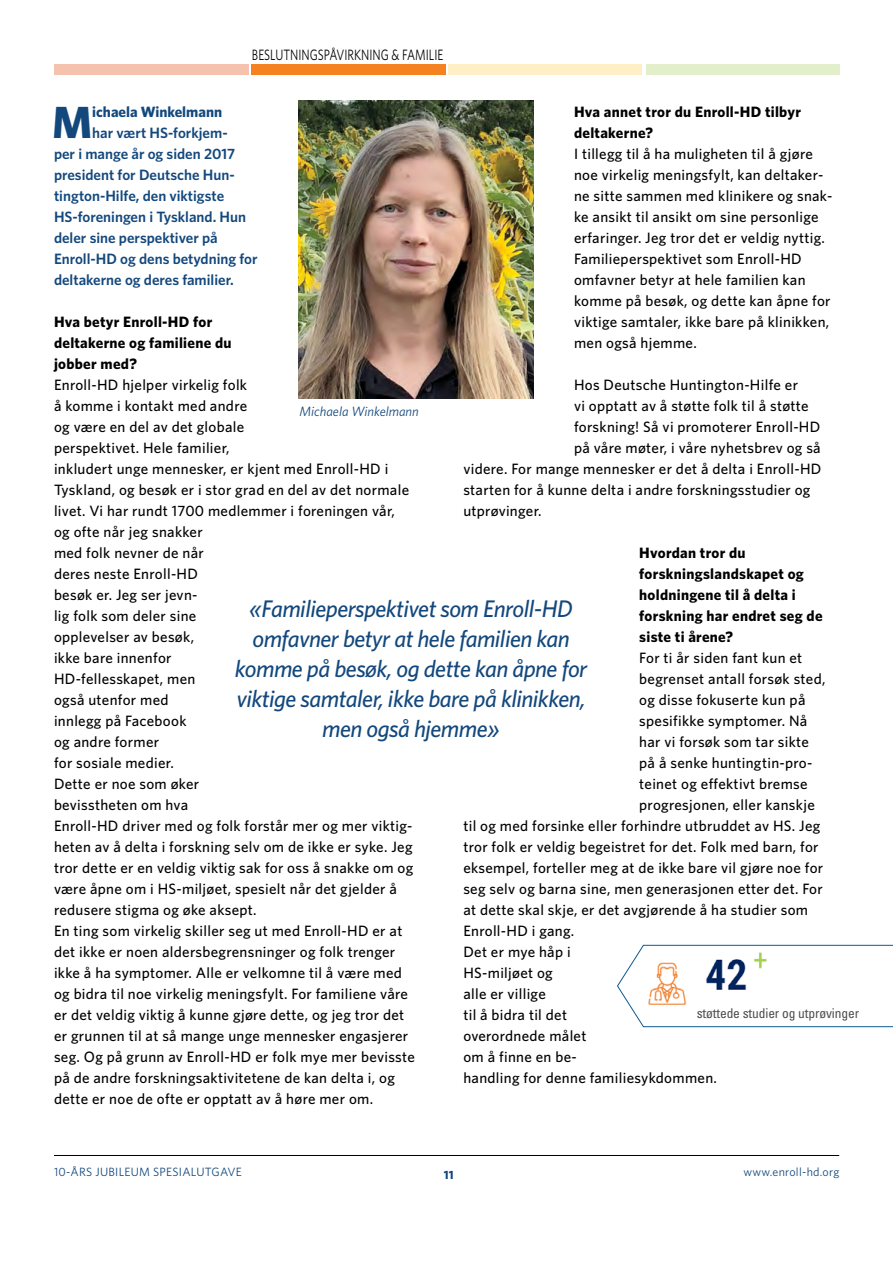
<style>
.page{position:relative;width:893px;height:1263px;background:#fff}
.page>*{position:absolute;margin:0;border:0;box-sizing:border-box;transform-origin:0 0}
.t1{font:700 45.15px "Whitney";color:#13487d}
.t2{font:italic 500 24px/30px "Whitney";letter-spacing:-.02em;color:#13487d;text-align:center}
.t3{font:500 15px/21px "Whitney";letter-spacing:.02em;color:#000}
.t4{font:600 15px/21px "Whitney";color:#13487d}
.t5{font:700 15px/21px "Whitney";letter-spacing:.02em;color:#000}
.t6{font:15px "Whitney";color:#000;scale:.78 1}
.t7{font:700 15px "Whitney";color:#13487d}
.t8{font:condensed 13.5px "Univers";letter-spacing:-.01em;color:#4d4d4f}
.t9{font:italic 13.5px "Whitney";color:#13487d}
.t10{font:12px "Whitney";letter-spacing:.02em;color:#13487d}
.t11{font:700 12px "Whitney";color:#13487d}
</style>
<div class="page">
<hr style="left:54px;top:1155px;width:785px;height:1px;background:#000">
<img style="left:298px;top:101px;width:236px;height:297px">
<div style="left:448px;top:65px;width:194px;height:10px;background:#ffefc6"></div>
<div style="left:646px;top:65px;width:194px;height:10px;background:#e3efcb"></div>
<div style="left:54px;top:65px;width:194px;height:10px;background:#f4c2af"></div>
<div style="left:251px;top:65px;width:195px;height:10px;background:#f58220"></div>
<svg style="left:617px;top:944px;width:276px;height:83px"></svg>
<div style="left:697px;top:1006px;width:173px;height:17px;background:#fff"></div>
<p class="t6" style="left:252px;top:44px;width:247px">BESLUTNINGSPÅVIRKNING &amp; FAMILIE</p>
<h1 class="t1" style="left:52px;top:92px;width:42px">M</h1>
<p class="t7" style="left:92px;top:102px;width:131px">ichaela Winkelmann</p>
<p class="t5" style="left:574px;top:101px;width:229px">Hva annet tror du Enroll-HD tilbyr deltakerne?</p>
<p class="t3" style="left:574px;top:143px;width:260px">I tillegg til å ha muligheten til å gjøre noe virkelig meningsfylt, kan deltaker&shy;ne sitte sammen med klinikere og snak&shy;ke ansikt til ansikt om sine personlige erfaringer. Jeg tror det er veldig nyttig.<br>Familieperspektivet som Enroll-HD omfavner betyr at hele familien kan komme på besøk, og dette kan åpne for viktige samtaler, ikke bare på klinikken, men også hjemme.</p>
<p class="t3" style="left:574px;top:374px;width:225px">Hos Deutsche Huntington-Hilfe er</p>
<p class="t3" style="left:574px;top:395px;width:236px">vi opptatt av å støtte folk til å støtte</p>
<p class="t3" style="left:574px;top:416px;width:248px">forskning! Så vi promoterer Enroll-HD</p>
<p class="t3" style="left:574px;top:437px;width:248px">på våre møter, i våre nyhetsbrev og så</p>
<p class="t3" style="left:463px;top:458px;width:360px">videre. For mange mennesker er det å delta i Enroll-HD</p>
<p class="t3" style="left:463px;top:479px;width:349px">starten for å kunne delta i andre forskningsstudier og</p>
<p class="t3" style="left:463px;top:500px;width:80px">utprøvinger.</p>
<p class="t5" style="left:639px;top:542px;width:185px">Hvordan tror du forskningslandskapet og holdningene til å delta i forskning har endret seg de siste ti årene?</p>
<p class="t3" style="left:639px;top:647px;width:165px">For ti år siden fant kun et</p>
<p class="t3" style="left:639px;top:668px;width:188px">begrenset antall forsøk sted,</p>
<p class="t3" style="left:639px;top:689px;width:168px">og disse fokuserte kun på</p>
<p class="t3" style="left:639px;top:710px;width:170px">spesifikke symptomer. Nå</p>
<p class="t3" style="left:639px;top:731px;width:171px">har vi forsøk som tar sikte</p>
<p class="t3" style="left:639px;top:752px;width:175px">på å senke huntingtin-pro-</p>
<p class="t3" style="left:639px;top:773px;width:170px">teinet og effektivt bremse</p>
<p class="t3" style="left:639px;top:794px;width:177px">progresjonen, eller kanskje</p>
<p class="t3" style="left:463px;top:815px;width:359px">til og med forsinke eller forhindre utbruddet av HS. Jeg</p>
<p class="t3" style="left:463px;top:836px;width:357px">tror folk er veldig begeistret for det. Folk med barn, for</p>
<p class="t3" style="left:463px;top:857px;width:361px">eksempel, forteller meg at de ikke bare vil gjøre noe for</p>
<p class="t3" style="left:463px;top:878px;width:361px">seg selv og barna sine, men generasjonen etter det. For</p>
<p class="t3" style="left:463px;top:899px;width:346px">at dette skal skje, er det avgjørende å ha studier som</p>
<p class="t3" style="left:463px;top:920px;width:113px">Enroll-HD i gang.</p>
<p class="t3" style="left:463px;top:941px;width:109px">Det er mye håp i</p>
<p class="t3" style="left:463px;top:962px;width:91px">HS-miljøet og</p>
<p class="t3" style="left:463px;top:983px;width:84px">alle er villige</p>
<p class="t3" style="left:463px;top:1004px;width:105px">til å bidra til det</p>
<p class="t3" style="left:463px;top:1025px;width:125px">overordnede målet</p>
<p class="t3" style="left:463px;top:1046px;width:115px">om å finne en be-</p>
<p class="t3" style="left:463px;top:1067px;width:255px">handling for denne familiesykdommen.</p>
<p class="t4" style="left:54px;top:122px;width:205px;text-indent:38px">har vært HS-forkjem-<br>per i mange år og siden 2017 president for Deutsche Hun&shy;tington-Hilfe, den viktigste<br>HS-foreningen i Tyskland. Hun deler sine perspektiver på<br>Enroll-HD og dens betydning for deltakerne og deres familier.</p>
<p class="t5" style="left:54px;top:311px;width:179px">Hva betyr Enroll-HD for deltakerne og familiene du jobber med?</p>
<p class="t3" style="left:54px;top:374px;width:362px">Enroll-HD hjelper virkelig folk<br>å komme i kontakt med andre<br>og være en del av det globale<br>perspektivet. Hele familier,<br>inkludert unge mennesker, er kjent med Enroll-HD i Tyskland, og besøk er i stor grad en del av det normale livet. Vi har rundt 1700 medlemmer i foreningen vår,<br>og ofte når jeg snakker<br>med folk nevner de når<br>deres neste Enroll-HD<br>besøk er. Jeg ser jevn-<br>lig folk som deler sine<br>opplevelser av besøk,<br>ikke bare innenfor<br>HD-fellesskapet, men<br>også utenfor med<br>innlegg på Facebook<br>og andre former<br>for sosiale medier.<br>Dette er noe som øker<br>bevisstheten om hva<br>Enroll-HD driver med og folk forstår mer og mer viktig&shy;heten av å delta i forskning selv om de ikke er syke. Jeg tror dette er en veldig viktig sak for oss å snakke om og være åpne om i HS-miljøet, spesielt når det gjelder å redusere stigma og øke aksept.<br>En ting som virkelig skiller seg ut med Enroll-HD er at det ikke er noen aldersbegrensninger og folk trenger ikke å ha symptomer. Alle er velkomne til å være med og bidra til noe virkelig meningsfylt. For familiene våre er det veldig viktig å kunne gjøre dette, og jeg tror det er grunnen til at så mange unge mennesker engasjerer seg. Og på grunn av Enroll-HD er folk mye mer bevisste på de andre forskningsaktivitetene de kan delta i, og dette er noe de ofte er opptatt av å høre mer om.</p>
<p class="t9" style="left:300px;top:403px;width:121px">Michaela Winkelmann</p>
<h2 class="t2" style="left:235px;top:593px;width:354px">«Familieperspektivet som Enroll-HD omfavner betyr at hele familien kan komme på besøk, og dette kan åpne for viktige samtaler, ikke bare på klinikken, men også hjemme»</h2>
<p class="t8" style="left:697px;top:1004px;width:164px">støttede studier og utprøvinger</p>
<p class="t10" style="left:54px;top:1164px;width:190px">10-ÅRS JUBILEUM SPESIALUTGAVE</p>
<p class="t10" style="left:743px;top:1164px;width:97px">www.enroll-hd.org</p>
<p class="t11" style="left:444px;top:1167px;width:12px">11</p>
</div>
